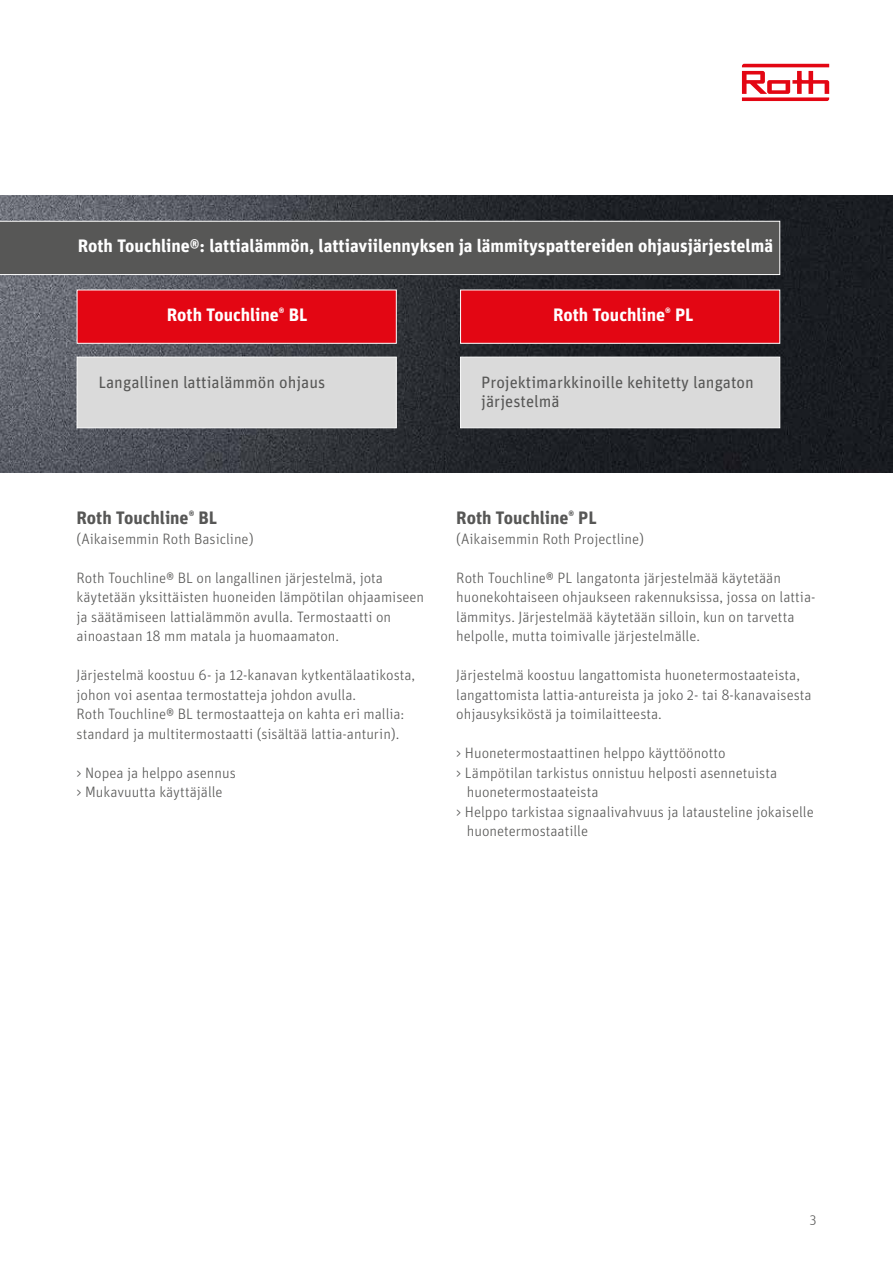
<style>
.page{position:relative;width:893px;height:1263px;background:#fff}
.page>*{position:absolute;margin:0;border:0;box-sizing:border-box;transform-origin:0 0}
.t1{font:700 18px "Unit OT";color:#fff}
.t2{font:700 18px "Unit OT";color:#575756}
.t3{font:16.5px/19.5px "Unit OT";color:#575756}
.t4{font:300 15px/19.5px "Unit OT";color:#575756}
.t5{font:300 13.5px "Unit OT";color:#575756}
</style>
<div class="page">
<svg style="left:742px;top:64px;width:87px;height:37px"></svg>
<img style="left:0;top:196px;width:893px;height:277px">
<div style="left:0;top:221px;width:780px;height:54px;background:#575756"></div>
<div style="left:77px;top:357px;width:320px;height:71px;background:#dadada;border:1px solid #fff"></div>
<div style="left:460px;top:357px;width:320px;height:71px;background:#dadada;border:1px solid #fff"></div>
<div style="left:460px;top:290px;width:320px;height:54px;background:#e30613;border:1px solid #fff"></div>
<div style="left:77px;top:290px;width:320px;height:54px;background:#e30613;border:1px solid #fff"></div>
<p class="t1" style="left:78px;top:234px;width:697px">Roth Touchline®: lattialämmön, lattiaviilennyksen ja lämmityspattereiden ohjausjärjestelmä</p>
<p class="t1" style="left:167px;top:303px;width:142px">Roth Touchline<sup>®</sup> BL</p>
<p class="t1" style="left:553px;top:303px;width:142px">Roth Touchline<sup>®</sup> PL</p>
<p class="t3" style="left:98px;top:372px;width:228px">Langallinen lattialämmön ohjaus</p>
<p class="t3" style="left:481px;top:372px;width:274px">Projektimarkkinoille kehitetty langaton järjestelmä</p>
<p class="t2" style="left:77px;top:506px;width:142px">Roth Touchline<sup>®</sup> BL</p>
<p class="t4" style="left:77px;top:529px;width:179px">(Aikaisemmin Roth Basicline)</p>
<p class="t4" style="left:77px;top:568px;width:349px">Roth Touchline® BL on langallinen järjestelmä, jota käytetään yksittäisten huoneiden lämpötilan ohjaamiseen ja säätämiseen lattialämmön avulla. Termostaatti on ainoastaan 18 mm matala ja huomaamaton.</p>
<p class="t4" style="left:77px;top:666px;width:340px">Järjestelmä koostuu 6- ja 12-kanavan kytkentälaatikosta, johon voi asentaa termostatteja johdon avulla.<br>Roth Touchline® BL termostaatteja on kahta eri mallia: standard ja multitermostaatti (sisältää lattia-anturin).</p>
<p class="t4" style="left:77px;top:763px;width:161px">&gt; Nopea ja helppo asennus &gt; Mukavuutta käyttäjälle</p>
<p class="t2" style="left:456px;top:506px;width:142px">Roth Touchline<sup>®</sup> PL</p>
<p class="t4" style="left:456px;top:529px;width:189px">(Aikaisemmin Roth Projectline)</p>
<p class="t4" style="left:456px;top:568px;width:361px">Roth Touchline® PL langatonta järjestelmää käytetään huonekohtaiseen ohjaukseen rakennuksissa, jossa on lattia&shy;lämmitys. Järjestelmää käytetään silloin, kun on tarvetta helpolle, mutta toimivalle järjestelmälle.</p>
<p class="t4" style="left:456px;top:666px;width:357px">Järjestelmä koostuu langattomista huonetermostaateista, langattomista lattia-antureista ja joko 2- tai 8-kanavaisesta ohjausyksiköstä ja toimilaitteesta.</p>
<p class="t4" style="left:456px;top:744px;width:271px">&gt; Huonetermostaattinen helppo käyttöönotto</p>
<p class="t4" style="left:456px;top:763px;width:322px">&gt; Lämpötilan tarkistus onnistuu helposti asennetuista</p>
<p class="t4" style="left:467px;top:783px;width:133px">huonetermostaateista</p>
<p class="t4" style="left:456px;top:802px;width:359px">&gt; Helppo tarkistaa signaalivahvuus ja latausteline jokaiselle</p>
<p class="t4" style="left:467px;top:822px;width:123px">huonetermostaatille</p>
<p class="t5" style="left:810px;top:1211px;width:8px">3</p>
</div>
